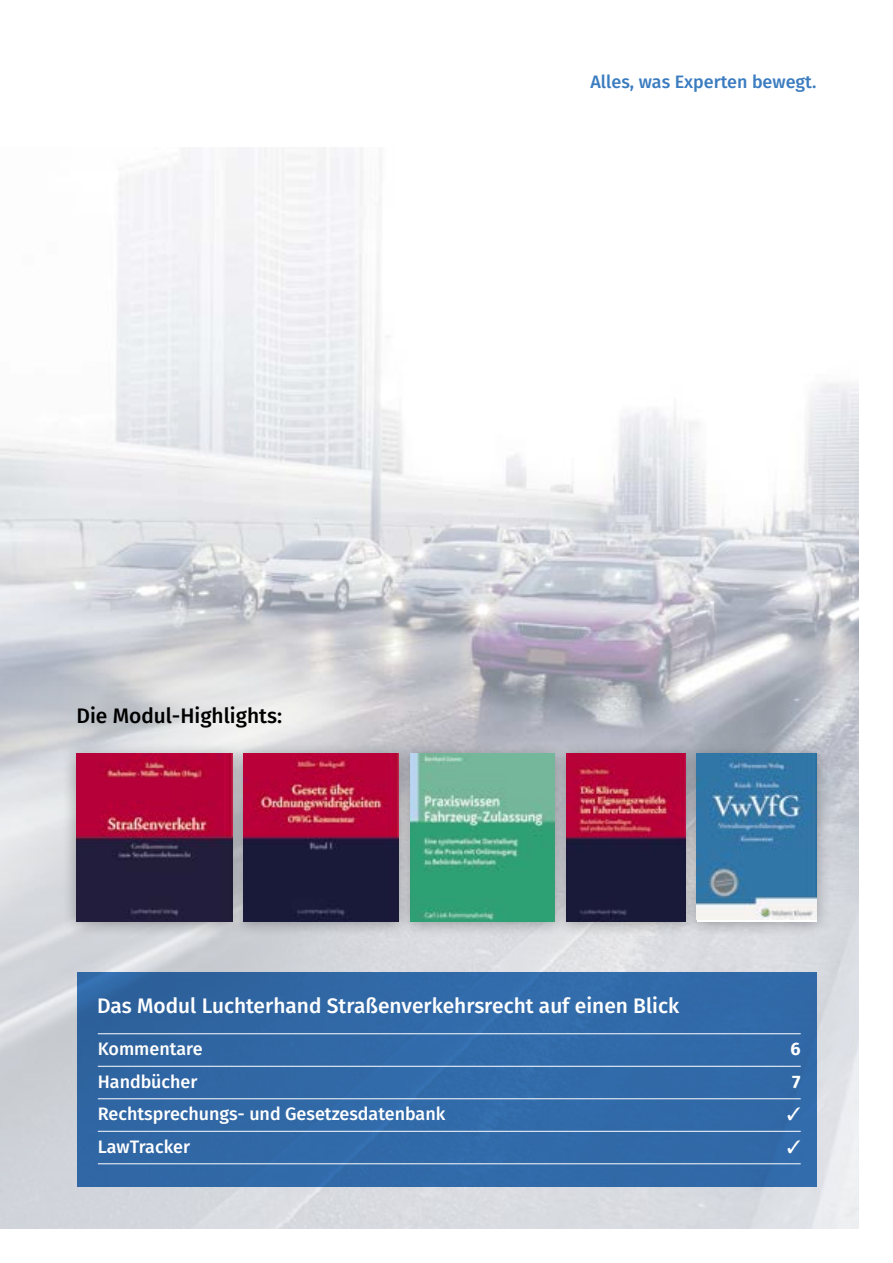
<style>
.page{position:relative;width:893px;height:1263px;background:#fff}
.page>*{position:absolute;margin:0;border:0;box-sizing:border-box;transform-origin:0 0}
.t1{font:500 21px "Fira Sans";color:#fff}
.t2{font:500 21px "Fira Sans";color:#000}
.t3{font:500 18px "Fira Sans";color:#fff}
.t4{font:500 18px "Fira Sans";color:#3b7cc0}
.t5{font:700 18px "Fira Sans";color:#fff}
</style>
<div class="page">
<img style="left:77px;top:148px;width:782px;height:573px">
<svg style="left:77px;top:648px;width:310px;height:73px;background:#d7d7d9"></svg>
<svg style="left:0;top:721px;width:859px;height:508px;background:#d2d5db"></svg>
<svg style="left:0;top:441px;width:77px;height:398px;background:#d9dbe0"></svg>
<div style="left:62px;top:741px;width:184px;height:197px;background:#000;opacity:.3"></div>
<img style="left:77px;top:754px;width:152px;height:167px">
<div style="left:552px;top:741px;width:147px;height:197px;background:#000;opacity:.3"></div>
<img style="left:569px;top:754px;width:113px;height:167px">
<div style="left:396px;top:741px;width:173px;height:197px;background:#000;opacity:.3"></div>
<img style="left:413px;top:754px;width:142px;height:167px">
<div style="left:229px;top:741px;width:184px;height:197px;background:#000;opacity:.3"></div>
<img style="left:243px;top:754px;width:156px;height:167px">
<div style="left:682px;top:741px;width:149px;height:197px;background:#000;opacity:.3"></div>
<img style="left:697px;top:754px;width:119px;height:165px">
<div style="left:77px;top:972px;width:739px;height:214px;background:#3169a8"></div>
<hr style="left:98px;top:1033px;width:703px;height:1px;background:#fff">
<hr style="left:98px;top:1066px;width:703px;height:1px;background:#fff">
<hr style="left:98px;top:1098px;width:703px;height:1px;background:#fff">
<hr style="left:98px;top:1131px;width:703px;height:1px;background:#fff">
<hr style="left:98px;top:1163px;width:703px;height:1px;background:#fff">
<p class="t2" style="left:77px;top:699px;width:207px">Die Modul-Highlights:</p>
<p class="t4" style="left:590px;top:68px;width:227px">Alles, was Experten bewegt.</p>
<p class="t1" style="left:97px;top:988px;width:584px">Das Modul Luchterhand Straßenverkehrsrecht auf einen Blick</p>
<p class="t3" style="left:98px;top:1035px;width:106px">Kommentare</p>
<p class="t5" style="left:790px;top:1034px;width:12px">6</p>
<p class="t3" style="left:98px;top:1067px;width:101px">Handbücher</p>
<p class="t5" style="left:792px;top:1066px;width:10px">7</p>
<p class="t3" style="left:98px;top:1100px;width:349px">Rechtsprechungs- und Gesetzesdatenbank</p>
<p class="t3" style="left:98px;top:1132px;width:94px">LawTracker</p>
</div>
